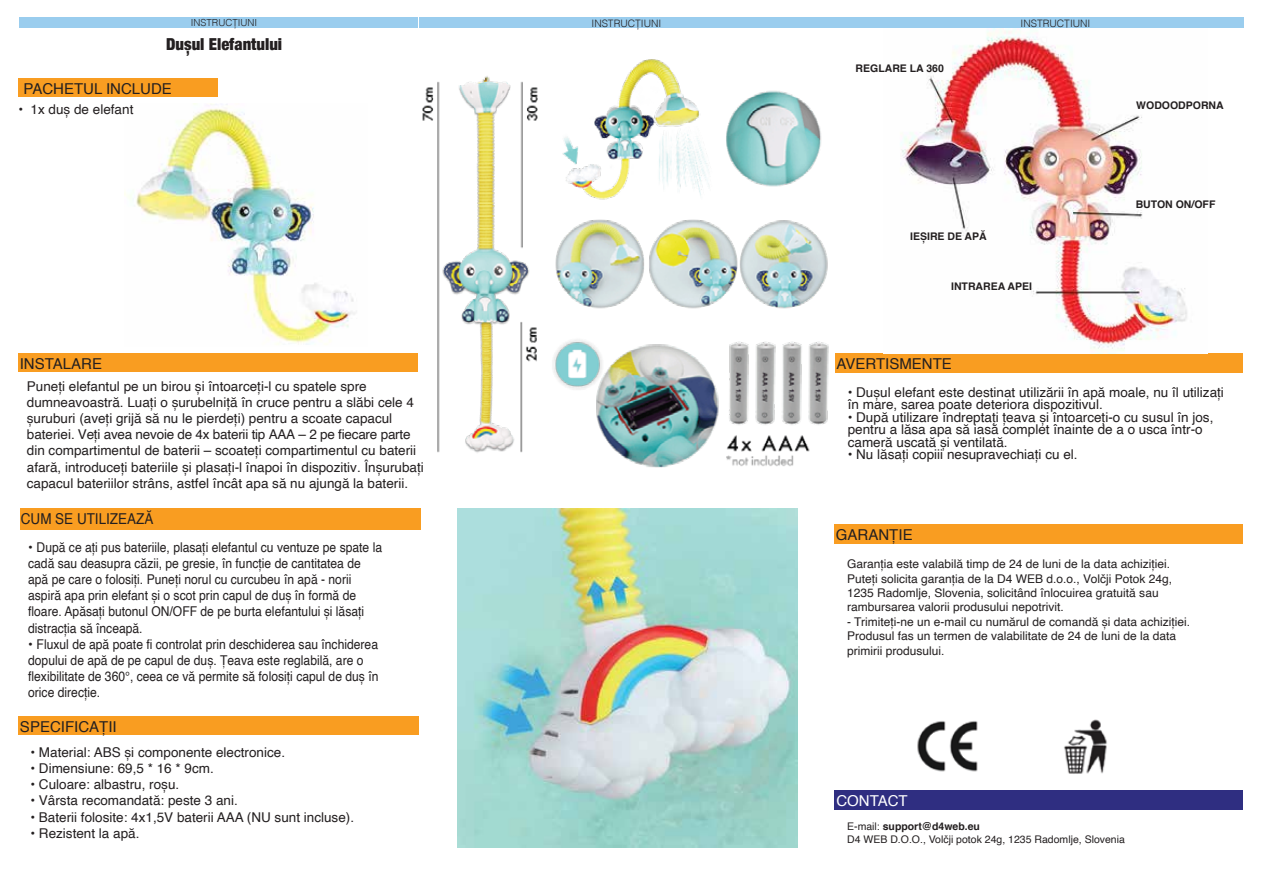
<style>
.page{position:relative;width:1263px;height:893px;background:#fff}
.page>*{position:absolute;margin:0;border:0;box-sizing:border-box;transform-origin:0 0}
.t1{font:900 condensed 16.5px "Helvetica Neue";color:#231f20}
.t2{font:15px "Helvetica";color:#231f20}
.t3{font:15px "Helvetica";color:#231f20;scale:.9 1}
.t4{font:15px "Helvetica";color:#fff}
.t5{font:13.5px/16.2px "Helvetica";color:#231f20}
.t6{font:12px/14.4px "Helvetica";color:#231f20}
.t7{font:10.5px/12.6px "Helvetica";color:#231f20}
.t8{font:700 10.5px "Helvetica";color:#231f20}
.t9{font:300 10.2px "Helvetica";color:#231f20}
.t10{font:300 9.75px "Helvetica";color:#231f20}
.s1{font-weight:700}
</style>
<div class="page">
<img style="left:124px;top:103px;width:231px;height:242px">
<div style="left:19px;top:78px;width:199px;height:19px;background:#f99d21"></div>
<div style="left:19px;top:353px;width:399px;height:19px;background:#f99d21"></div>
<div style="left:19px;top:17px;width:399px;height:11px;background:#9acdee"></div>
<div style="left:419px;top:17px;width:417px;height:11px;background:#9acdee"></div>
<div style="left:21px;top:509px;width:400px;height:21px;background:#f99d21"></div>
<div style="left:836px;top:18px;width:408px;height:10px;background:#9acdee"></div>
<div style="left:18px;top:716px;width:401px;height:19px;background:#f99d21"></div>
<div style="left:835px;top:354px;width:407px;height:19px;background:#f99d21"></div>
<div style="left:834px;top:525px;width:408px;height:19px;background:#f99d21"></div>
<div style="left:834px;top:791px;width:408px;height:19px;background:#2f2e81"></div>
<img style="left:1064px;top:719px;width:43px;height:55px">
<img style="left:917px;top:721px;width:61px;height:51px">
<img style="left:422px;top:59px;width:407px;height:409px">
<img style="left:458px;top:509px;width:339px;height:339px">
<img style="left:901px;top:29px;width:286px;height:322px">
<p class="t10" style="left:191px;top:14px;width:68px">INSTRUCȚIUNI</p>
<p class="t1" style="left:166px;top:31px;width:118px">Dușul Elefantului</p>
<p class="t2" style="left:23px;top:77px;width:150px">PACHETUL INCLUDE</p>
<p class="t5" style="left:18px;top:102px;width:117px">• 1x duș de elefant</p>
<p class="t2" style="left:20px;top:352px;width:84px">INSTALARE</p>
<p class="t5" style="left:27px;top:378px;width:398px">Puneți elefantul pe un birou și întoarceți-l cu spatele spre dumneavoastră. Luați o șurubelniță în cruce pentru a slăbi cele 4 șuruburi (aveți grijă să nu le pierdeți) pentru a scoate capacul bateriei. Veți avea nevoie de 4x baterii tip AAA – 2 pe fiecare parte din compartimentul de baterii – scoateți compartimentul cu baterii afară, introduceți bateriile și plasați-l înapoi în dispozitiv. Înșurubați capacul bateriilor strâns, astfel încât apa să nu ajungă la baterii.</p>
<p class="t3" style="left:21px;top:507px;width:149px">CUM SE UTILIZEAZĂ</p>
<p class="t5" style="left:28px;top:539px;width:355px">• După ce ați pus bateriile, plasați elefantul cu ventuze pe spate la cadă sau deasupra căzii, pe gresie, în funcție de cantitatea de apă pe care o folosiți. Puneți norul cu curcubeu în apă - norii aspiră apa prin elefant și o scot prin capul de duș în formă de floare. Apăsați butonul ON/OFF de pe burta elefantului și lăsați distracția să înceapă.</p>
<p class="t5" style="left:28px;top:636px;width:352px">• Fluxul de apă poate fi controlat prin deschiderea sau închiderea dopului de apă de pe capul de duș. Țeava este reglabilă, are o flexibilitate de 360°, ceea ce vă permite să folosiți capul de duș în orice direcție.</p>
<p class="t2" style="left:20px;top:715px;width:98px">SPECIFICAȚII</p>
<p class="t5" style="left:30px;top:744px;width:256px">• Material: ABS și componente electronice.</p>
<p class="t5" style="left:30px;top:760px;width:185px">• Dimensiune: 69,5 * 16 * 9cm.</p>
<p class="t5" style="left:30px;top:777px;width:150px">• Culoare: albastru, roșu.</p>
<p class="t5" style="left:30px;top:793px;width:209px">• Vârsta recomandată: peste 3 ani.</p>
<p class="t5" style="left:30px;top:809px;width:325px">• Baterii folosite: 4x1,5V baterii AAA (NU sunt incluse).</p>
<p class="t5" style="left:30px;top:825px;width:111px">• Rezistent la apă.</p>
<p class="t9" style="left:591px;top:14px;width:71px">INSTRUCȚIUNI</p>
<p class="t8" style="left:856px;top:59px;width:90px">REGLARE LA 360</p>
<p class="t9" style="left:1020px;top:15px;width:71px">INSTRUCȚIUNI</p>
<p class="t8" style="left:910px;top:228px;width:78px">IEȘIRE DE APĂ</p>
<p class="t8" style="left:951px;top:277px;width:82px">INTRAREA APEI</p>
<p class="t2" style="left:836px;top:352px;width:117px">AVERTISMENTE</p>
<p class="t8" style="left:1136px;top:97px;width:89px">WODOODPORNA</p>
<p class="t8" style="left:1136px;top:196px;width:81px">BUTON ON/OFF</p>
<p class="t5" style="left:848px;top:386px;width:378px;line-height:12.5px">• Dușul elefant este destinat utilizării în apă moale, nu îl utilizați în mare, sarea poate deteriora dispozitivul.</p>
<p class="t5" style="left:848px;top:411px;width:367px;line-height:12.5px">• După utilizare îndreptați țeava și întoarceți-o cu susul în jos, pentru a lăsa apa să iasă complet înainte de a o usca într-o cameră uscată și ventilată.</p>
<p class="t5" style="left:848px;top:447px;width:231px">• Nu lăsați copiii nesupravechiați cu el.</p>
<p class="t2" style="left:836px;top:523px;width:78px">GARANȚIE</p>
<p class="t6" style="left:847px;top:557px;width:326px">Garanția este valabilă timp de 24 de luni de la data achiziției.<br>Puteți solicita garanția de la D4 WEB d.o.o., Volčji Potok 24g, 1235 Radomlje, Slovenia, solicitând înlocuirea gratuită sau rambursarea valorii produsului nepotrivit.</p>
<p class="t6" style="left:847px;top:615px;width:344px">- Trimiteți-ne un e-mail cu numărul de comandă și data achiziției.<br>Produsul fas un termen de valabilitate de 24 de luni de la data primirii produsului.</p>
<p class="t4" style="left:836px;top:789px;width:73px">CONTACT</p>
<p class="t7" style="left:847px;top:821px;width:279px">E-mail: <span class="s1">support@d4web.eu<br></span>D4 WEB D.O.O., Volčji potok 24g, 1235 Radomlje, Slovenia</p>
</div>
